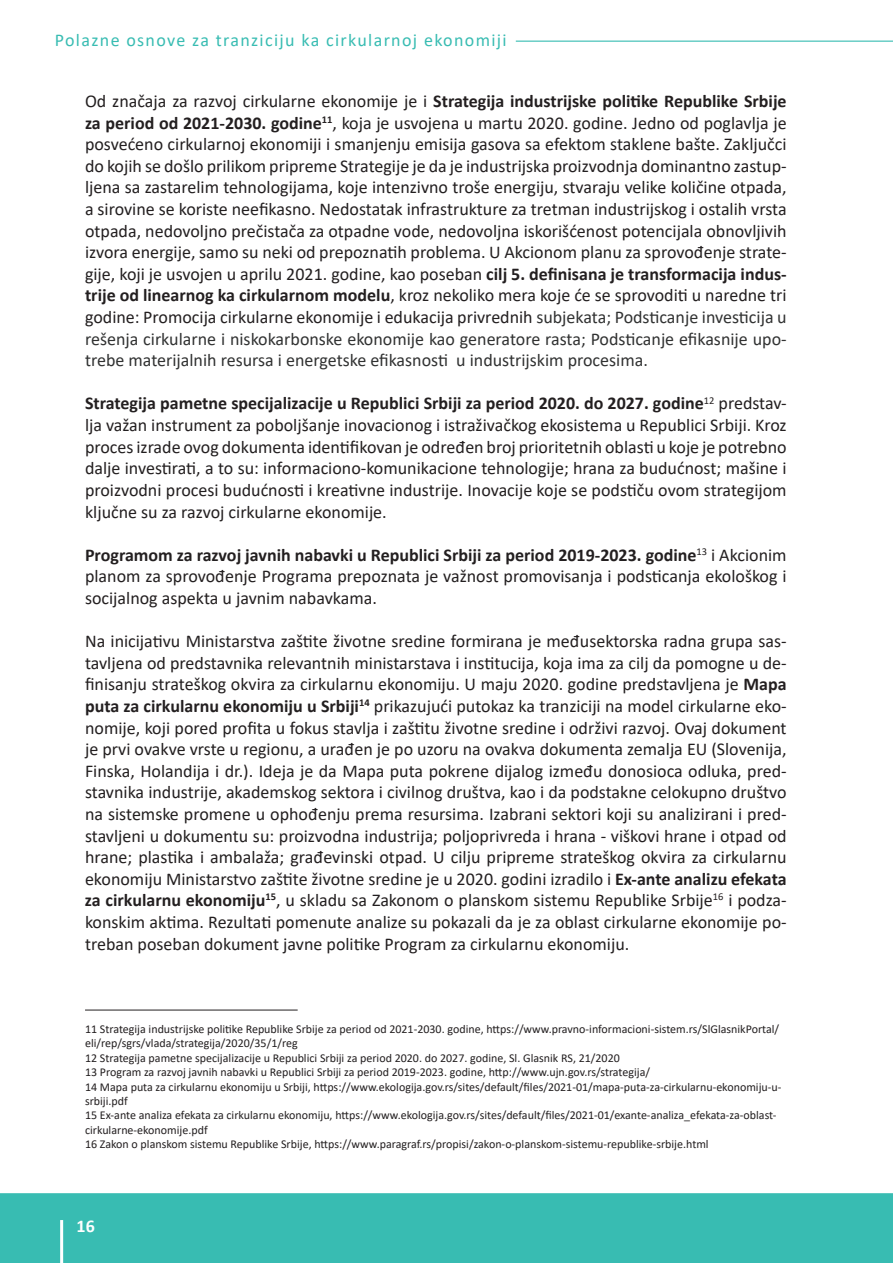
<style>
.page{position:relative;width:893px;height:1263px;background:#fff}
.page>*{position:absolute;margin:0;border:0;box-sizing:border-box;transform-origin:0 0}
.t1{font:18px/21.6px "Calibri";color:#231f20;text-align:justify}
.t2{font:18px "Calibri";letter-spacing:.075em;color:#38bcb2}
.t3{font:700 18px "Calibri";color:#fff}
.t4{font:12px/14.4px "Calibri";color:#231f20}
.s1{font-weight:700}
.s2{color:#313232}
</style>
<div class="page">
<div style="left:0;top:1193px;width:893px;height:70px;background:#38bcb2"></div>
<hr style="left:60px;top:1220px;width:3px;height:43px;background:#fff">
<hr style="left:516px;top:41px;width:377px;height:1px;background:#38bcb2">
<hr style="left:85px;top:1010px;width:213px;height:1px;background:#231f20">
<p class="t2" style="left:55px;top:27px;width:453px">Polazne osnove za tranziciju ka cirkularnoj ekonomiji</p>
<p class="t1" style="left:85px;top:90px;width:703px">Od značaja za razvoj cirkularne ekonomije je i <span class="s1">Strategija industrijske politike Republike Srbije za period od 2021-2030. godine</span><sup>11</sup>, koja je usvojena u martu 2020. godine. Jedno od poglavlja je posvećeno cirkularnoj ekonomiji i smanjenju emisija gasova sa efektom staklene bašte. Zaključci do kojih se došlo prilikom pripreme Strategije je da je industrijska proizvodnja dominantno zastup&shy;ljena sa zastarelim tehnologijama, koje intenzivno troše energiju, stvaraju velike količine otpada, a sirovine se koriste neefikasno. Nedostatak infrastrukture za tretman industrijskog i ostalih vrsta otpada, nedovoljno prečistača za otpadne vode, nedovoljna iskorišćenost potencijala obnovljivih izvora energije, samo su neki od prepoznatih problema. U Akcionom planu za sprovođenje strate&shy;gije, koji je usvojen u aprilu 2021. godine, kao poseban <span class="s1">cilj 5. definisana je transformacija indus&shy;trije od linearnog ka cirkularnom modelu</span>, kroz nekoliko mera koje će se sprovoditi u naredne tri godine: Promocija cirkularne ekonomije i edukacija privrednih <span class="s2">subjekata; Podsticanje investicija u rešenja cirkularne i niskokarbonske ekonomije kao generatore rasta; Podsticanje efikasnije upo&shy;trebe materijalnih resursa i energetske efikasnosti u industrijskim procesima.</span></p>
<p class="t1" style="left:85px;top:392px;width:703px"><span class="s1">Strategija pametne specijalizacije u Republici Srbiji za period 2020. do 2027. godine</span><sup>12</sup> predstav&shy;lja važan instrument za poboljšanje inovacionog i istraživačkog ekosistema u Republici Srbiji. Kroz proces izrade ovog dokumenta identifikovan je određen broj prioritetnih oblasti u koje je potrebno dalje investirati, a to su: informaciono-komunikacione tehnologije; hrana za budućnost; mašine i proizvodni procesi budućnosti i kreativne industrije. Inovacije koje se podstiču ovom strategijom ključne su za razvoj cirkularne ekonomije.</p>
<p class="t1" style="left:85px;top:543px;width:703px"><span class="s1">Programom za razvoj javnih nabavki u Republici Srbiji za period 2019-2023. godine</span><sup>13</sup> i Akcionim planom za sprovođenje Programa prepoznata je važnost promovisanja i podsticanja ekološkog i socijalnog aspekta u javnim nabavkama.</p>
<p class="t1" style="left:85px;top:630px;width:703px">Na inicijativu Ministarstva zaštite životne sredine formirana je međusektorska radna grupa sas&shy;tavljena od predstavnika relevantnih ministarstava i institucija, koja ima za cilj da pomogne u de&shy;finisanju strateškog okvira za cirkularnu ekonomiju. U maju 2020. godine predstavljena je <span class="s1">Mapa puta za cirkularnu ekonomiju u Srbiji</span><sup>14</sup> prikazujući putokaz ka tranziciji na model cirkularne eko&shy;nomije, koji pored profita u fokus stavlja i zaštitu životne sredine i održivi razvoj. Ovaj dokument je prvi ovakve vrste u regionu, a urađen je po uzoru na ovakva dokumenta zemalja EU (Slovenija, Finska, Holandija i dr.). Ideja je da Mapa puta pokrene dijalog između donosioca odluka, pred&shy;stavnika industrije, akademskog sektora i civilnog društva, kao i da podstakne celokupno društvo na sistemske promene u ophođenju prema resursima. Izabrani sektori koji su analizirani i pred&shy;stavljeni u dokumentu su: proizvodna industrija; poljoprivreda i hrana - viškovi hrane i otpad od hrane; plastika i ambalaža; građevinski otpad. U cilju pripreme strateškog okvira za cirkularnu ekonomiju Ministarstvo zaštite životne sredine je u 2020. godini izradilo i <span class="s1">Ex-ante analizu efekata za cirkularnu ekonomiju</span><sup>15</sup>, u skladu sa Zakonom o planskom sistemu Republike Srbije<sup>16</sup> i podza&shy;konskim aktima. Rezultati pomenute analize su pokazali da je za oblast cirkularne ekonomije po&shy;treban poseban dokument javne politike Program za cirkularnu ekonomiju.</p>
<p class="t4" style="left:85px;top:1021px;width:698px">11 Strategija industrijske politike Republike Srbije za period od 2021-2030. godine, https://www.pravno-informacioni-sistem.rs/SlGlasnikPortal/ eli/rep/sgrs/vlada/strategija/2020/35/1/reg<br>12 Strategija pametne specijalizacije u Republici Srbiji za period 2020. do 2027. godine, Sl. Glasnik RS, 21/2020<br>13 Program za razvoj javnih nabavki u Republici Srbiji za period 2019-2023. godine, http://www.ujn.gov.rs/strategija/<br>14 Mapa puta za cirkularnu ekonomiju u Srbiji, https://www.ekologija.gov.rs/sites/default/files/2021-01/mapa-puta-za-cirkularnu-ekonomiju-u&shy;srbiji.pdf<br>15 Ex-ante analiza efekata za cirkularnu ekonomiju, https://www.ekologija.gov.rs/sites/default/files/2021-01/exante-analiza_efekata-za-oblast&shy;cirkularne-ekonomije.pdf<br>16 Zakon o planskom sistemu Republike Srbije, https://www.paragraf.rs/propisi/zakon-o-planskom-sistemu-republike-srbije.html</p>
<p class="t3" style="left:77px;top:1213px;width:20px">16</p>
</div>
